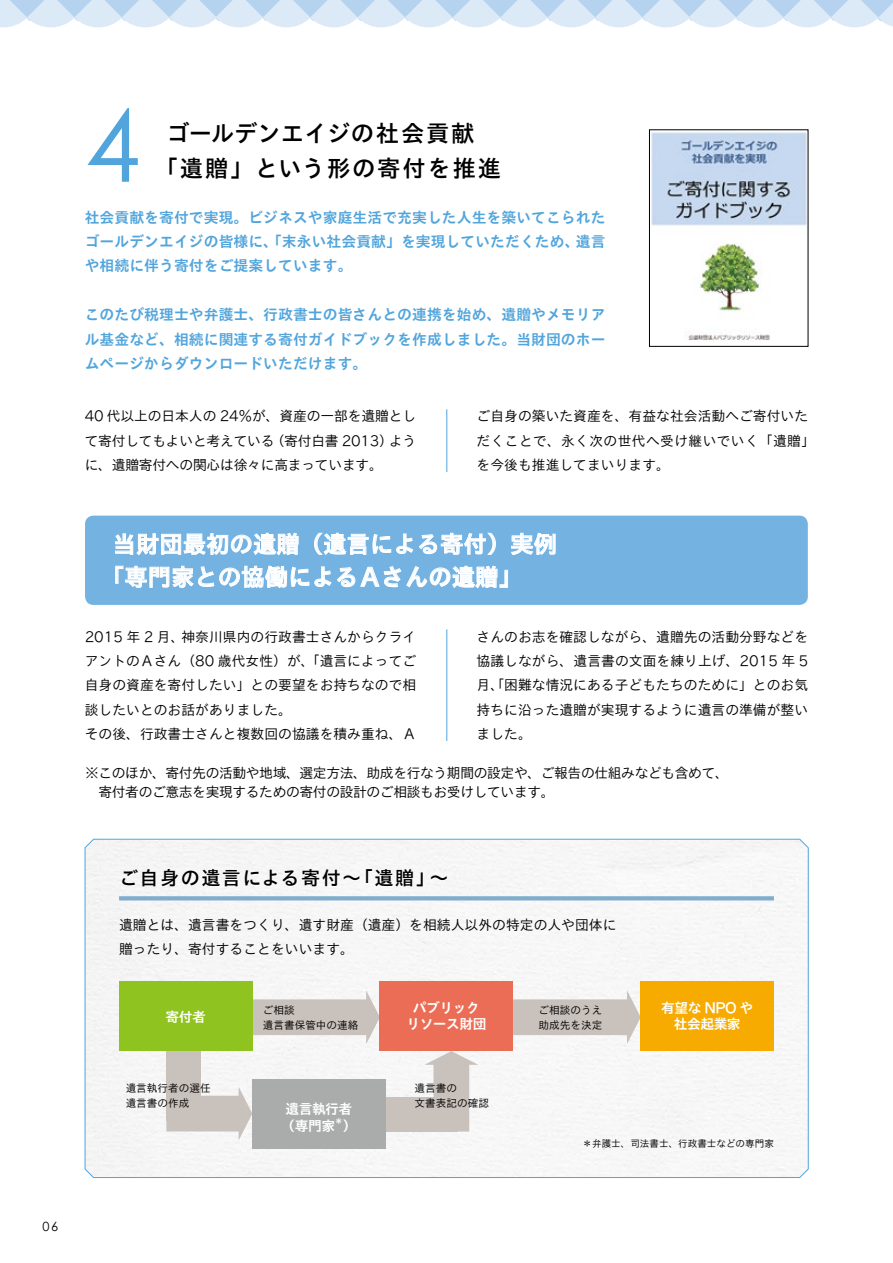
<style>
.page{position:relative;width:893px;height:1263px;background:#fff}
.page>*{position:absolute;margin:0;border:0;box-sizing:border-box;transform-origin:0 0}
.t1{font:100.2px "Century Gothic";color:#52a5dc}
.t2{font:23.4px "TB Go Std DB";color:#fff}
.t3{font:23.4px "TB Go Std B";color:#fff}
.t4{font:23.4px "TB Go Std DB";letter-spacing:.075em;color:#000}
.t5{font:23.4px "TB Go Std DB";letter-spacing:-.005em;color:#000}
.t6{font:19.2px "TB Go Std DB";letter-spacing:.075em;color:#000}
.t7{font:14.85px/24.5px "TB Go Std B";color:#52a5dc;text-align:justify}
.t8{font:13.8px/24.5px "TB Go Std L";color:#000}
.t9{font:13.8px/18.1px "TB Go Std L";letter-spacing:-.03em;color:#000}
.t10{font:13.8px/15.9px "TB Go Std B";letter-spacing:-.04em;color:#fff;text-align:center}
.t11{font:12.75px "Century Gothic";color:#000}
.t12{font:10.65px/14.9px "TB Go Std L";color:#000}
.t13{font:9.6px "TB Go Std L";color:#000}
.t14{font:8.1px "TB Go Std B";color:#fff}
.s1{font-family:"TB Go Std DB"}
</style>
<div class="page">
<svg style="left:0;top:0;width:893px;height:28px;background:#d7e6f5"></svg>
<hr style="left:447px;top:409px;width:1px;height:63px;background:#52a5dc">
<hr style="left:447px;top:629px;width:1px;height:112px;background:#52a5dc">
<img style="left:651px;top:132px;width:155px;height:209px">
<div style="left:649px;top:130px;width:159px;height:217px;border:1px solid #000"></div>
<div style="left:84px;top:838px;width:725px;height:340px;background:#f6f6f6"></div>
<svg style="left:166px;top:1087px;width:86px;height:53px"></svg>
<div style="left:166px;top:1015px;width:35px;height:105px;background:#c9c1bc"></div>
<svg style="left:424px;top:1051px;width:54px;height:80px"></svg>
<div style="left:370px;top:1097px;width:88px;height:34px;background:#c9c1bc"></div>
<svg style="left:252px;top:990px;width:128px;height:54px"></svg>
<svg style="left:513px;top:990px;width:128px;height:54px"></svg>
<div style="left:119px;top:981px;width:133px;height:69px;background:#8fc31f"></div>
<div style="left:380px;top:981px;width:133px;height:69px;background:#ec6d56"></div>
<div style="left:641px;top:981px;width:133px;height:69px;background:#f7ab00"></div>
<div style="left:252px;top:1079px;width:134px;height:69px;background:#aaabab"></div>
<svg style="left:122px;top:869px;width:301px;height:19px"></svg>
<svg style="left:430px;top:875px;width:17px;height:6px"></svg>
<svg style="left:119px;top:896px;width:655px;height:4px;background:#86b1d0"></svg>
<div style="left:85px;top:516px;width:723px;height:89px;background:#74b2e2;border-radius:9px"></div>
<svg style="left:115px;top:532px;width:184px;height:24px"></svg>
<svg style="left:314px;top:533px;width:182px;height:22px"></svg>
<svg style="left:511px;top:532px;width:45px;height:23px"></svg>
<svg style="left:115px;top:565px;width:393px;height:24px"></svg>
<h1 class="t1" style="left:85px;top:84px;width:57px">4</h1>
<h2 class="t5" style="left:166px;top:113px;width:310px">ゴールデンエイジの社会貢献</h2>
<h2 class="t4" style="left:155px;top:148px;width:348px">「遺贈」という形の寄付を推進</h2>
<p class="t7" style="left:85px;top:205px;width:522px">社会貢献を寄付で実現。ビジネスや家庭生活で充実した人生を築いてこられたゴールデンエイジの皆様に、「末永い社会貢献」を実現していただくため、遺言や相続に伴う寄付をご提案しています。</p>
<p class="t7" style="left:85px;top:303px;width:522px">このたび税理士や弁護士、行政書士の皆さんとの連携を始め、遺贈やメモリアル基金など、相続に関連する寄付ガイドブックを作成しました。当財団のホームページからダウンロードいただけます。</p>
<p class="t8" style="left:85px;top:403px;width:333px;text-align:justify">40 代以上の日本人の 24％が、資産の一部を遺贈として寄付してもよいと考えている（寄付白書 2013）ように、遺贈寄付への関心は徐々に高まっています。</p>
<p class="t8" style="left:477px;top:403px;width:340px">ご自身の築いた資産を、有益な社会活動へご寄付いただくことで、永く次の世代へ受け継いでいく「遺贈」を今後も推進してまいります。</p>
<h2 class="t2" style="left:113px;top:524px;width:446px">当財団最初の遺贈（遺言による寄付）実例</h2>
<h2 class="t3" style="left:101px;top:557px;width:422px"><span class="s1">「専門家との協</span>働によるＡさんの遺贈」</h2>
<p class="t8" style="left:477px;top:623px;width:333px;text-align:justify">さんのお志を確認しながら、遺贈先の活動分野などを協議しながら、遺言書の文面を練り上げ、2015 年 5月、「困難な情況にある子どもたちのために」とのお気持ちに沿った遺贈が実現するように遺言の準備が整いました。</p>
<p class="t9" style="left:85px;top:763px;width:645px">※このほか、寄付先の活動や地域、選定方法、助成を行なう期間の設定や、ご報告の仕組みなども含めて、　寄付者のご意志を実現するための寄付の設計のご相談もお受けしています。</p>
<p class="t8" style="left:85px;top:623px;width:333px">2015 年 2 月、神奈川県内の行政書士さんからクライアントのＡさん（80 歳代女性）が、「遺言によってご自身の資産を寄付したい」との要望をお持ちなので相談したいとのお話がありました。<br>その後、行政書士さんと複数回の協議を積み重ね、Ａ</p>
<h3 class="t6" style="left:119px;top:862px;width:331px">ご自身の遺言による寄付〜「遺贈」〜</h3>
<p class="t8" style="left:119px;top:911px;width:499px">遺贈とは、遺言書をつくり、遺す財産（遺産）を相続人以外の特定の人や団体に贈ったり、寄付することをいいます。</p>
<p class="t10" style="left:165px;top:1009px;width:42px">寄付者</p>
<p class="t12" style="left:263px;top:1002px;width:97px">ご相談<br>遺言書保管中の連絡</p>
<p class="t10" style="left:406px;top:1000px;width:82px">パブリックリソース財団</p>
<p class="t10" style="left:661px;top:1000px;width:94px">有望な NPO や社会起業家</p>
<p class="t12" style="left:538px;top:1002px;width:65px">ご相談のうえ</p>
<p class="t12" style="left:538px;top:1016px;width:65px">助成先を決定</p>
<p class="t12" style="left:126px;top:1079px;width:87px">遺言執行者の選任遺言書の作成</p>
<p class="t12" style="left:415px;top:1079px;width:76px">遺言書の<br>文書表記の確認</p>
<p class="t10" style="left:282px;top:1100px;width:72px;line-height:17px;text-align:left">遺言執行者（専門家</p>
<p class="t14" style="left:335px;top:1114px;width:10px">＊</p>
<p class="t10" style="left:342px;top:1118px;width:15px">）</p>
<p class="t13" style="left:583px;top:1135px;width:193px">＊弁護士、司法書士、行政書士などの専門家</p>
<p class="t11" style="left:43px;top:1219px;width:17px">06</p>
</div>
